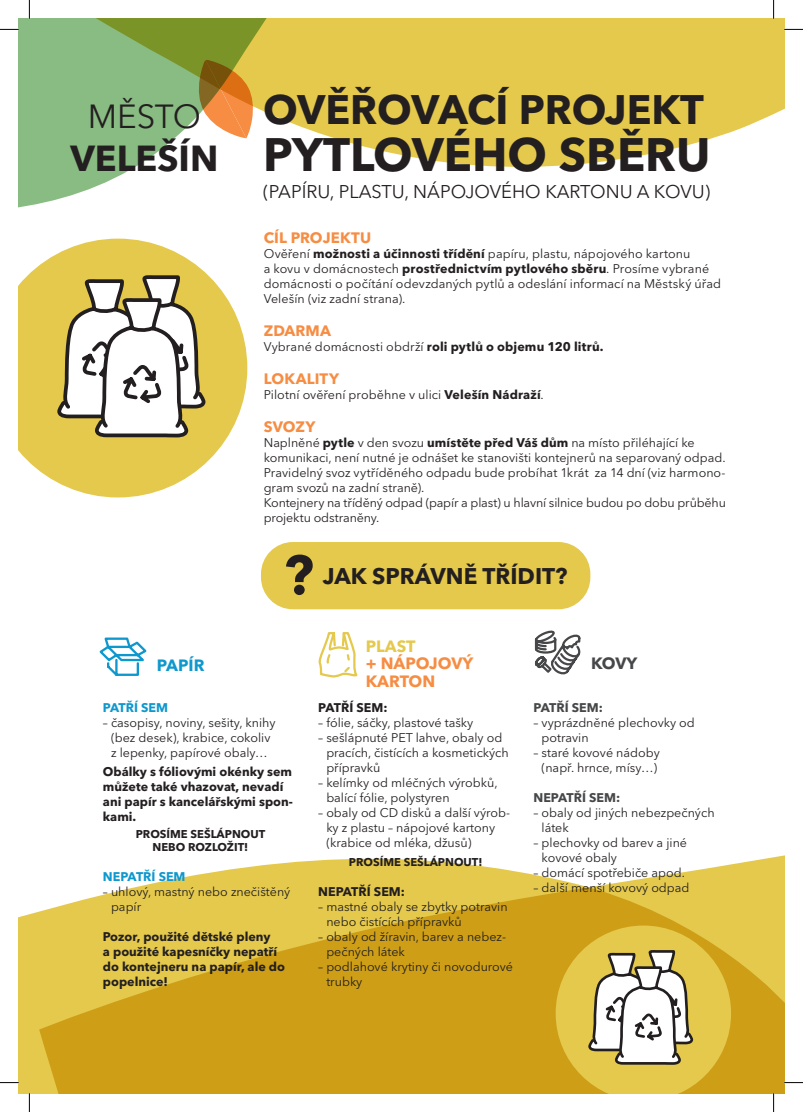
<style>
.page{position:relative;width:803px;height:1112px;background:#fff}
.page>*{position:absolute;margin:0;border:0;box-sizing:border-box;transform-origin:0 0}
.t1{font:700 46.5px "Avenir Next LT Pro";color:#231f20}
.t2{font:700 40.88px "Avenir Next LT Pro";color:#231f20}
.t3{font:700 35.88px "Avenir Next LT Pro";color:#231f20}
.t4{font:33.12px "Avenir Next LT Pro";letter-spacing:-.01em;color:#231f20}
.t5{font:700 22.5px "Avenir Next LT Pro";color:#231f20}
.t6{font:18.25px "Avenir Next LT Pro";color:#231f20}
.t7{font:700 16.25px/17.5px "Avenir Next LT Pro";color:#f68d43}
.t8{font:700 16.25px "Avenir Next LT Pro";color:#0e98ce}
.t9{font:700 16.25px "Avenir Next LT Pro";color:#e5c94c}
.t10{font:700 16.25px "Avenir Next LT Pro";color:#464748}
.t11{font:700 15px "Avenir Next LT Pro";letter-spacing:.005em;color:#f68d43}
.t12{font:12.5px/15px "Avenir Next LT Pro";color:#231f20}
.t13{font:700 12.5px/15px "Avenir Next LT Pro";color:#231f20}
.t14{font:700 12.5px "Avenir Next LT Pro";color:#464748}
.t15{font:700 12.5px "Avenir Next LT Pro";color:#0e98ce}
.t16{font:700 11.25px/13.5px "Avenir Next LT Pro";color:#231f20;text-align:center}
.s1{font-weight:700}
.s2{font-weight:400}
</style>
<div class="page">
<div style="left:19px;top:911px;width:20px;height:181px;background:#e5c94c"></div>
<svg style="left:39px;top:855px;width:745px;height:237px;background:#dab63e"></svg>
<svg style="left:302px;top:19px;width:482px;height:148px;background:#e7ce5f"></svg>
<svg style="left:19px;top:19px;width:283px;height:189px;fill:#89bc83"></svg>
<svg style="left:198px;top:60px;width:56px;height:78px;background:#d0964e"></svg>
<svg style="left:19px;top:238px;width:228px;height:259px;fill:#e5c94c"></svg>
<div style="left:261px;top:542px;width:329px;height:67px;background:#e5c94c;border-radius:32px"></div>
<svg style="left:99px;top:637px;width:48px;height:39px"></svg>
<svg style="left:534px;top:630px;width:47px;height:45px"></svg>
<svg style="left:318px;top:632px;width:40px;height:46px"></svg>
<svg style="left:286px;top:554px;width:27px;height:41px"></svg>
<svg style="left:55px;top:272px;width:152px;height:167px"></svg>
<svg style="left:556px;top:925px;width:175px;height:167px"></svg>
<svg style="left:0;top:29px;width:19px;height:1px"></svg>
<svg style="left:784px;top:29px;width:19px;height:1px"></svg>
<svg style="left:0;top:1081px;width:19px;height:2px"></svg>
<svg style="left:784px;top:1081px;width:19px;height:2px"></svg>
<svg style="left:29px;top:0;width:1px;height:19px"></svg>
<svg style="left:29px;top:1092px;width:1px;height:19px"></svg>
<svg style="left:773px;top:0;width:1px;height:19px"></svg>
<svg style="left:773px;top:1092px;width:1px;height:19px"></svg>
<h3 class="t4" style="left:88px;top:97px;width:115px">MĚSTO</h3>
<h3 class="t3" style="left:70px;top:136px;width:149px">VELEŠÍN</h3>
<h2 class="t2" style="left:263px;top:84px;width:442px">OVĚŘOVACÍ PROJEKT</h2>
<h1 class="t1" style="left:263px;top:126px;width:449px">PYTLOVÉHO SBĚRU</h1>
<h3 class="t6" style="left:263px;top:180px;width:448px">(PAPÍRU, PLASTU, NÁPOJOVÉHO KARTONU A KOVU)</h3>
<p class="t11" style="left:264px;top:229px;width:109px">CÍL PROJEKTU</p>
<p class="t12" style="left:264px;top:246px;width:459px">Ověření <span class="s1">možnosti a účinnosti třídění</span> papíru, plastu, nápojového kartonu<br>a kovu v domácnostech <span class="s1">prostřednictvím pytlového sběru</span>. Prosíme vybrané domácnosti o počítání odevzdaných pytlů a odeslání informací na Městský úřad Velešín (viz zadní strana).</p>
<p class="t11" style="left:264px;top:322px;width:69px">ZDARMA</p>
<p class="t13" style="left:264px;top:339px;width:341px"><span class="s2">Vybrané domácnosti obdrží</span> roli pytlů o objemu 120 litrů.</p>
<p class="t11" style="left:264px;top:370px;width:77px">LOKALITY</p>
<p class="t12" style="left:264px;top:387px;width:282px">Pilotní ověření proběhne v ulici <span class="s1">Velešín Nádraží</span>.</p>
<p class="t11" style="left:264px;top:418px;width:53px">SVOZY</p>
<p class="t12" style="left:264px;top:435px;width:464px">Naplněné <span class="s1">pytle</span> v den svozu <span class="s1">umístěte před Váš dům</span> na místo přiléhající ke komunikaci, není nutné je odnášet ke stanovišti kontejnerů na separovaný odpad.<br>Pravidelný svoz vytříděného odpadu bude probíhat 1krát za 14 dní (viz harmono&shy;gram svozů na zadní straně).<br>Kontejnery na tříděný odpad (papír a plast) u hlavní silnice budou po dobu průběhu projektu odstraněny.</p>
<h3 class="t5" style="left:323px;top:562px;width:246px">JAK SPRÁVNĚ TŘÍDIT?</h3>
<h3 class="t9" style="left:366px;top:636px;width:51px">PLAST</h3>
<h3 class="t7" style="left:366px;top:654px;width:109px">+ NÁPOJOVÝ<br>KARTON</h3>
<h3 class="t8" style="left:157px;top:655px;width:49px">PAPÍR</h3>
<h3 class="t10" style="left:591px;top:653px;width:48px">KOVY</h3>
<p class="t15" style="left:103px;top:699px;width:67px">PATŘÍ SEM</p>
<p class="t12" style="left:103px;top:714px;width:174px;text-align:center">– časopisy, noviny, sešity, knihy (bez desek), krabice, cokoliv<br>z lepenky, papírové obaly…</p>
<p class="t13" style="left:103px;top:763px;width:191px">Obálky s fóliovými okénky sem můžete také vhazovat, nevadí ani papír s kancelářskými spon&shy;kami.</p>
<p class="t16" style="left:136px;top:826px;width:131px">PROSÍME SEŠLÁPNOUT<br>NEBO ROZLOŽIT!</p>
<p class="t15" style="left:103px;top:868px;width:84px">NEPATŘÍ SEM</p>
<p class="t12" style="left:111px;top:884px;width:181px;text-indent:-8px">– uhlový, mastný nebo znečištěný papír</p>
<p class="t13" style="left:103px;top:928px;width:184px">Pozor, použité dětské pleny<br>a použité kapesníčky nepatří do kontejneru na papír, ale do popelnice!</p>
<p class="t13" style="left:318px;top:699px;width:71px">PATŘÍ SEM:</p>
<p class="t12" style="left:318px;top:714px;width:157px">– fólie, sáčky, plastové tašky</p>
<p class="t12" style="left:326px;top:729px;width:184px;text-indent:-8px">– sešlápnuté PET lahve, obaly od pracích, čistících a kosmetických přípravků</p>
<p class="t12" style="left:326px;top:774px;width:173px;text-indent:-8px">– kelímky od mléčných výrobků, balící fólie, polystyren</p>
<p class="t12" style="left:326px;top:804px;width:185px;text-indent:-8px">– obaly od CD disků a další výrob&shy;ky z plastu – nápojové kartony (krabice od mléka, džusů)</p>
<p class="t16" style="left:349px;top:854px;width:135px">PROSÍME SEŠLÁPNOUT!</p>
<p class="t13" style="left:318px;top:883px;width:88px">NEPATŘÍ SEM:</p>
<p class="t12" style="left:326px;top:898px;width:183px;text-indent:-8px">– mastné obaly se zbytky potravin nebo čistících přípravků</p>
<p class="t12" style="left:326px;top:928px;width:181px;text-indent:-8px">– obaly od žíravin, barev a nebez&shy;pečných látek</p>
<p class="t12" style="left:326px;top:958px;width:188px;text-indent:-8px">– podlahové krytiny či novodurové trubky</p>
<p class="t14" style="left:533px;top:699px;width:71px">PATŘÍ SEM:</p>
<p class="t12" style="left:542px;top:714px;width:155px;text-indent:-8px">– vyprázdněné plechovky od potravin</p>
<p class="t12" style="left:533px;top:744px;width:128px;text-align:center">– staré kovové nádoby (např. hrnce, mísy…)</p>
<p class="t14" style="left:533px;top:789px;width:88px">NEPATŘÍ SEM:</p>
<p class="t12" style="left:542px;top:804px;width:174px;text-indent:-8px">– obaly od jiných nebezpečných látek</p>
<p class="t12" style="left:542px;top:834px;width:147px;text-indent:-8px">– plechovky od barev a jiné kovové obaly</p>
<p class="t12" style="left:533px;top:864px;width:153px">– domácí spotřebiče apod.</p>
<p class="t12" style="left:533px;top:879px;width:157px">– další menší kovový odpad</p>
</div>
